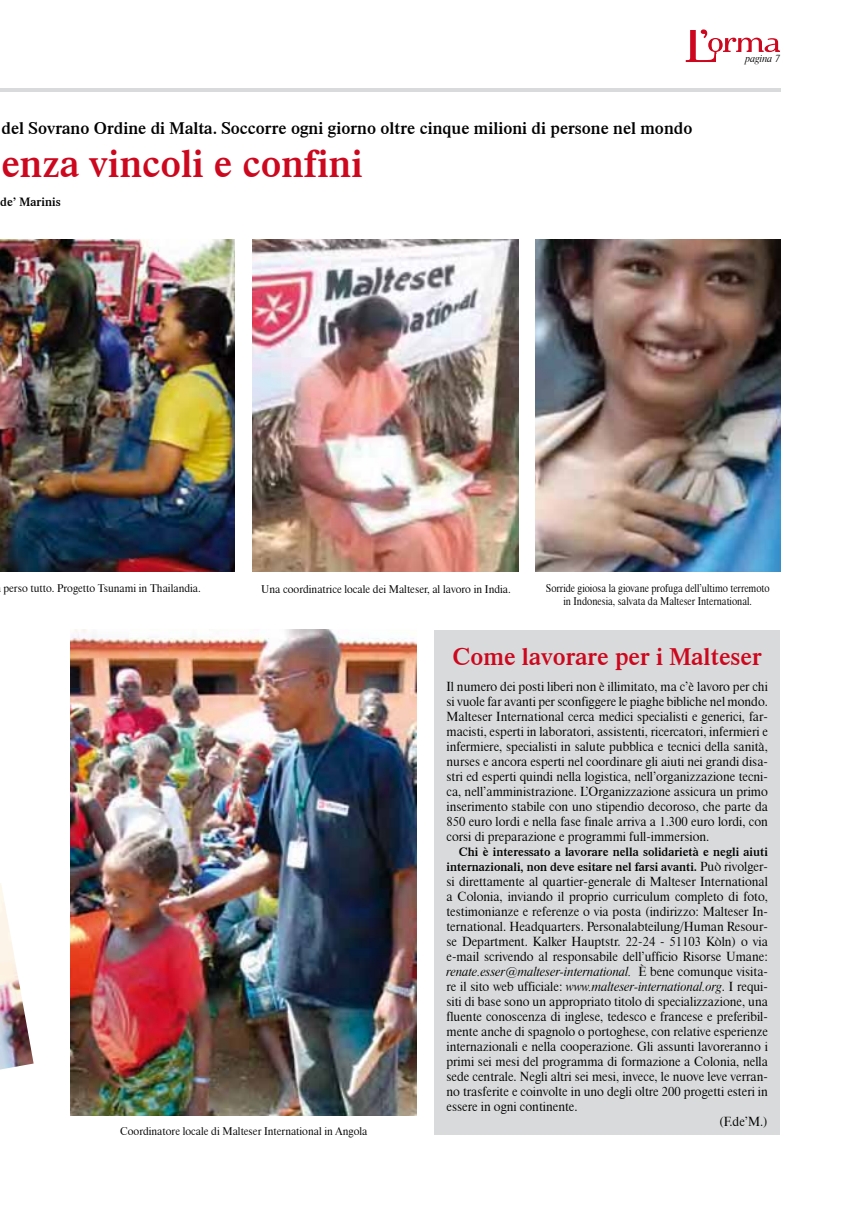
<style>
.page{position:relative;width:851px;height:1205px;background:#fff}
.page>*{position:absolute;margin:0;border:0;box-sizing:border-box;transform-origin:0 0}
.t1{font:600 40px "Dutch 801 BT";color:#cd071e}
.t2{font:600 25px "Dutch 801 BT";color:#cd071e}
.t3{font:600 17.5px "Dutch 801 BT";color:#000}
.t4{font:12.5px/15px "Dutch 801 BT Roman Headline";color:#000;text-align:justify}
.t5{font:600 12.5px/15px "Dutch 801 BT";color:#000;text-align:right}
.t6{font:12.5px/15px "Dutch 801 BT Italic Headline";color:#000}
.t7{font:10.62px "Dutch 801 BT Roman Headline";color:#000}
.t8{font:10.62px/12.8px "Dutch 801 BT Roman Headline";color:#000;text-align:center;scale:.9 1}
.t9{font:10px "Dutch 801 BT Italic Headline";color:#000}
.s1{font-family:"Dutch 801 BT Roman Headline";font-weight:400}
.s2{font-family:"Dutch 801 BT Roman Headline"}
</style>
<div class="page">
<svg style="left:685px;top:29px;width:94px;height:33px"></svg>
<div style="left:434px;top:630px;width:346px;height:504px;background:#d9dadb"></div>
<div style="left:716px;top:54px;width:64px;height:15px;background:#fff"></div>
<hr style="left:0;top:89px;width:780px;height:3px;background:#d9dadb">
<img style="left:0;top:239px;width:235px;height:332px">
<img style="left:252px;top:239px;width:266px;height:332px">
<img style="left:535px;top:240px;width:245px;height:331px">
<img style="left:71px;top:630px;width:345px;height:485px">
<img style="left:0;top:883px;width:34px;height:186px">
<h3 class="t3" style="left:2px;top:117px;width:692px">del Sovrano Ordine di Malta. Soccorre ogni giorno oltre cinque milioni di persone nel mondo</h3>
<h1 class="t1" style="left:1px;top:139px;width:363px">enza vincoli e confini</h1>
<p class="t5" style="left:0;top:194px;width:62px">de’ Marinis</p>
<p class="t9" style="left:774px;top:52px;width:7px">3</p>
<p class="t9" style="left:745px;top:52px;width:36px">pagina 7</p>
<p class="t7" style="left:4px;top:582px;width:199px">perso tutto. Progetto Tsunami in Thailandia.</p>
<p class="t7" style="left:261px;top:582px;width:251px">Una coordinatrice locale dei Malteser, al lavoro in India.</p>
<p class="t8" style="left:545px;top:582px;width:250px">Sorride gioiosa la giovane profuga dell’ultimo terremoto in Indonesia, salvata da Malteser International.</p>
<p class="t7" style="left:120px;top:1124px;width:249px">Coordinatore locale di Malteser International in Angola</p>
<h2 class="t2" style="left:452px;top:641px;width:310px">Come lavorare per i Malteser</h2>
<p class="t4" style="left:446px;top:679px;width:323px">Il numero dei posti liberi non è illimitato, ma c’è lavoro per chi si vuole far avanti per sconfiggere le piaghe bibliche nel mondo.<br>Malteser International cerca medici specialisti e generici, far&shy;macisti, esperti in laboratori, assistenti, ricercatori, infermieri e infermiere, specialisti in salute pubblica e tecnici della sanità, nurses e ancora esperti nel coordinare gli aiuti nei grandi disa&shy;stri ed esperti quindi nella logistica, nell’organizzazione tecni&shy;ca, nell’amministrazione. L’Organizzazione assicura un primo inserimento stabile con uno stipendio decoroso, che parte da 850 euro lordi e nella fase finale arriva a 1.300 euro lordi, con corsi di preparazione e programmi full-immersion.</p>
<p class="t5" style="left:446px;top:844px;width:323px">Chi è interessato a lavorare nella solidarietà e negli aiuti internazionali, non deve esitare nel farsi avanti. <span class="s1">Può rivolger-</span></p>
<p class="t4" style="left:446px;top:874px;width:323px">si direttamente al quartier-generale di Malteser International a Colonia, inviando il proprio curriculum completo di foto, testimonianze e referenze o via posta (indirizzo: Malteser In&shy;ternational. Headquarters. Personalabteilung/Human Resour&shy;se Department. Kalker Hauptstr. 22-24 - 51103 Kòln) o via e-mail scrivendo al responsabile dell’ufficio Risorse Umane:</p>
<p class="t6" style="left:446px;top:964px;width:323px">renate.esser@malteser-international. <span class="s2">È bene comunque visita&shy;re il sito web ufficiale:</span> www.malteser-international.org<span class="s2">. I requi-</span></p>
<p class="t4" style="left:446px;top:994px;width:323px">siti di base sono un appropriato titolo di specializzazione, una</p>
<p class="t4" style="left:446px;top:1009px;width:323px">fluente conoscenza di inglese, tedesco e francese e preferibil-</p>
<p class="t4" style="left:446px;top:1024px;width:323px">mente anche di spagnolo o portoghese, con relative esperienze</p>
<p class="t4" style="left:446px;top:1039px;width:323px">internazionali e nella cooperazione. Gli assunti lavoreranno i</p>
<p class="t4" style="left:446px;top:1054px;width:323px">primi sei mesi del programma di formazione a Colonia, nella</p>
<p class="t4" style="left:446px;top:1069px;width:323px">sede centrale. Negli altri sei mesi, invece, le nuove leve verran-</p>
<p class="t4" style="left:446px;top:1084px;width:323px">no trasferite e coinvolte in uno degli oltre 200 progetti esteri in</p>
<p class="t4" style="left:446px;top:1099px;width:133px">essere in ogni continente.</p>
<p class="t4" style="left:719px;top:1114px;width:50px">(F.de’M.)</p>
</div>
